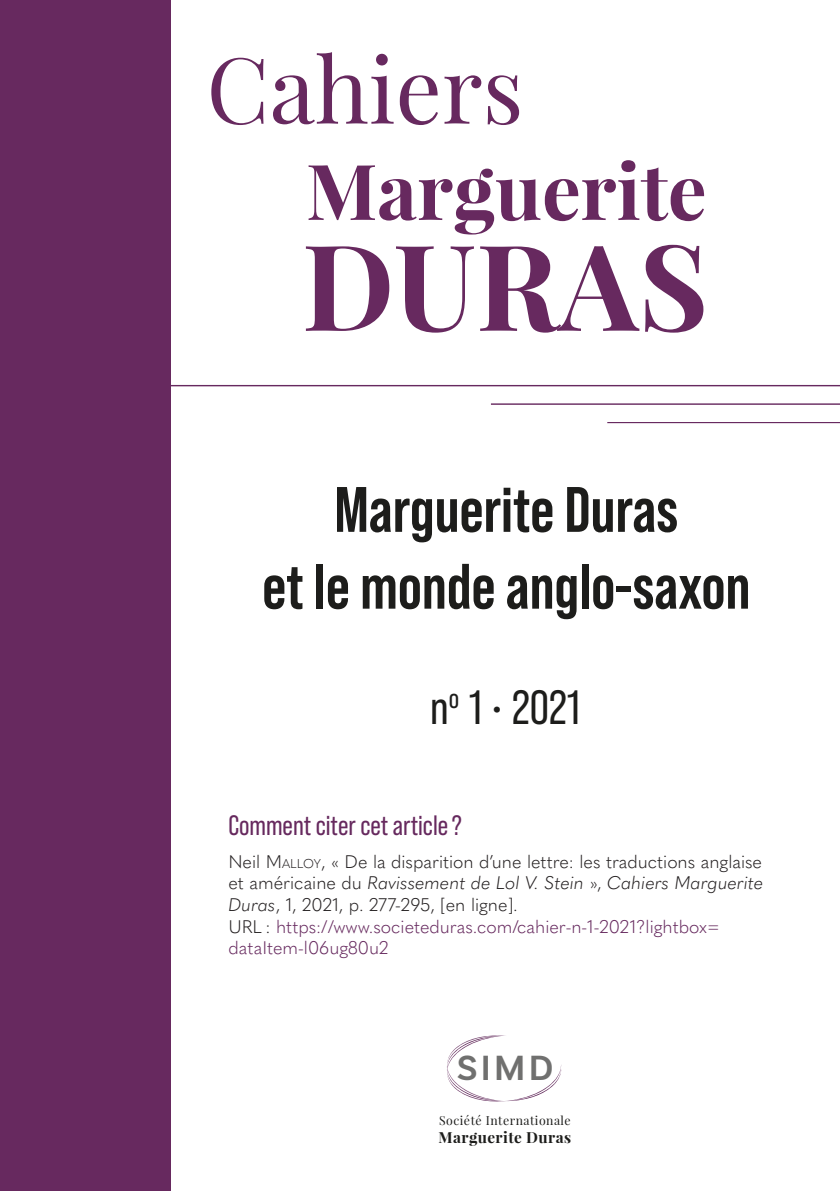
<style>
.page{position:relative;width:840px;height:1191px;background:#fff}
.page>*{position:absolute;margin:0;border:0;box-sizing:border-box;transform-origin:0 0}
.t1{font:700 119.4px "Playfair Display";color:#67295f}
.t2{font:91.4px "Playfair Display";color:#67295f}
.t3{font:700 77.2px "Playfair Display";color:#67295f}
.t4{font:700 64px/76.8px "Bebas Neue Pro";color:#1d1d1b;text-align:center}
.t5{font:48px "Bebas Neue Pro";color:#1d1d1b}
.t6{font:600 36.8px "Basic Sans";color:#70706f}
.t7{font:28px "Bebas Neue Pro";color:#66295e}
.t8{font:300 18px/21.6px "Quasimoda";color:#231f20}
.t9{font:700 15.4px "Playfair Display";letter-spacing:.025em;color:#1d1d1b}
.t10{font:12.2px "Playfair Display";letter-spacing:.04em;color:#1d1d1b}
.s1{font-style:inherit}
.s2{font-size:12.6px}
.s3{font-style:italic}
.s4{color:#66295e}
</style>
<div class="page">
<div style="left:0;top:0;width:170px;height:1191px;background:#67295f"></div>
<hr style="left:142px;top:385px;width:697px;height:1px;background:#67295f">
<hr style="left:490px;top:403px;width:349px;height:2px;background:#67295f">
<hr style="left:607px;top:422px;width:232px;height:1px;background:#67295f">
<svg style="left:447px;top:1035px;width:114px;height:66px"></svg>
<h2 class="t2" style="left:206px;top:32px;width:318px">Cahiers</h2>
<h3 class="t3" style="left:306px;top:142px;width:402px">Marguerite</h3>
<h1 class="t1" style="left:302px;top:211px;width:408px">DURAS</h1>
<h3 class="t4" style="left:262px;top:470px;width:489px">Marguerite Duras<br>et le monde anglo-saxon</h3>
<h3 class="t5" style="left:430px;top:680px;width:151px">n<sup>o</sup> 1 • 2021</h3>
<h3 class="t7" style="left:228px;top:809px;width:235px">Comment citer cet article?</h3>
<p class="t8" style="left:228px;top:849px;width:536px">Neil <span class="s1">M</span><span class="s2">alloy</span>, « De la disparition d’une lettre: les traductions anglaise et américaine du <span class="s3">Ravissement de Lol V. Stein</span> », <span class="s3">Cahiers Marguerite Duras</span>, 1, 2021, p. 277-295, [en ligne].<br>URL : <span class="s4">https://www.societeduras.com/cahier-n-1-2021?lightbox= dataItem-l06ug80u2</span></p>
<h3 class="t6" style="left:456px;top:1045px;width:98px">SIMD</h3>
<p class="t10" style="left:439px;top:1112px;width:133px">Société Internationale</p>
<p class="t9" style="left:438px;top:1128px;width:134px">Marguerite Duras</p>
</div>
